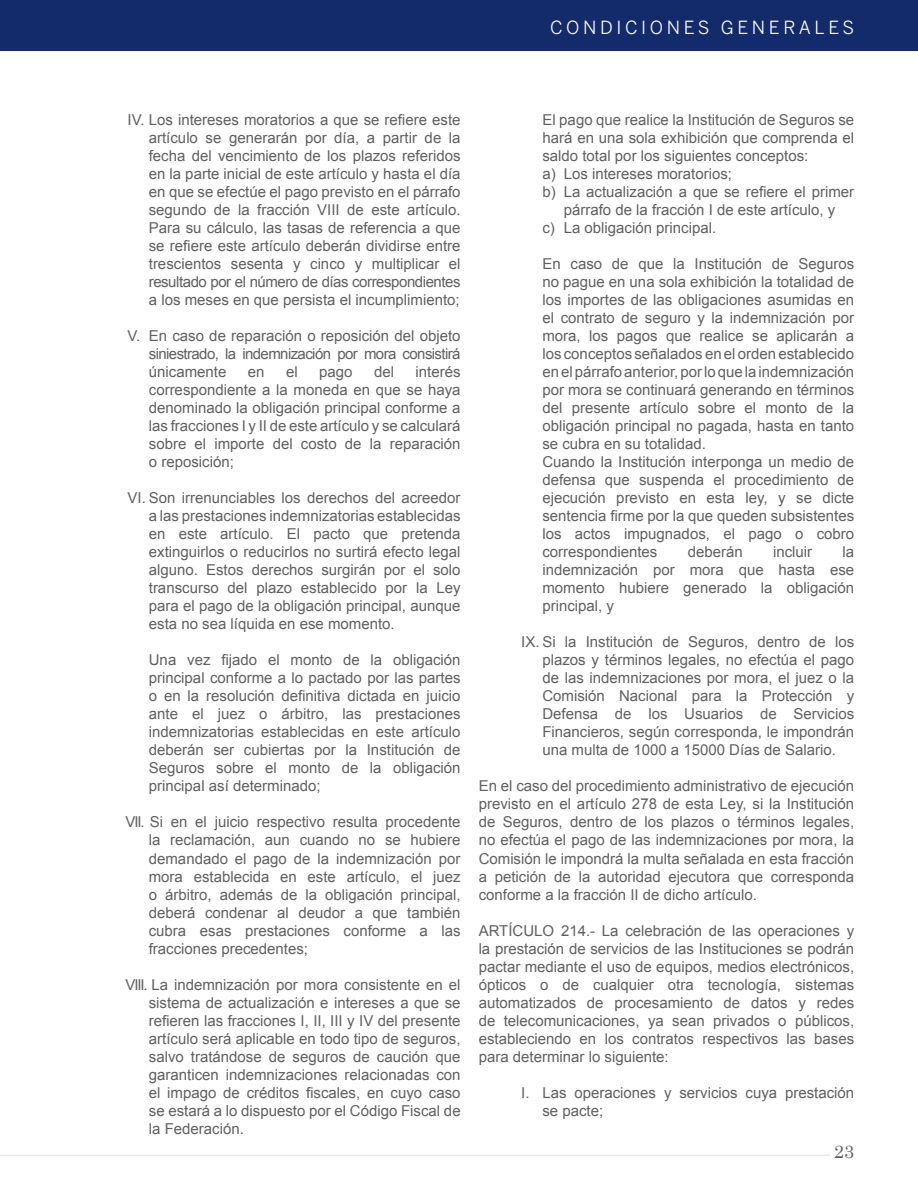
<style>
.page{position:relative;width:918px;height:1191px;background:#fff}
.page>*{position:absolute;margin:0;border:0;box-sizing:border-box;transform-origin:0 0}
.t1{font:18px "Benton Sans";letter-spacing:.2em;color:#fff}
.t2{font:18px "Century Schoolbook";color:#5f6060}
.t3{font:15px/18px "Arial";color:#5f6060;text-align:justify}
</style>
<div class="page">
<hr style="left:0;top:1154px;width:830px;height:2px;background:#e9eaea">
<div style="left:0;top:0;width:918px;height:51px;background:#132b6b"></div>
<p class="t1" style="left:550px;top:17px;width:306px">CONDICIONES GENERALES</p>
<p class="t3" style="left:149px;top:111px;width:313px;text-indent:-21px">IV. Los intereses moratorios a que se refiere este artículo se generarán por día, a partir de la fecha del vencimiento de los plazos referidos en la parte inicial de este artículo y hasta el día en que se efectúe el pago previsto en el párrafo segundo de la fracción VIII de este artículo.<br>Para su cálculo, las tasas de referencia a que se refiere este artículo deberán dividirse entre trescientos sesenta y cinco y multiplicar el resultado por el número de días correspondientes a los meses en que persista el incumplimiento;</p>
<p class="t3" style="left:149px;top:327px;width:313px;text-indent:-21px">V. En caso de reparación o reposición del objeto siniestrado, la indemnización por mora consistirá únicamente</p>
<p class="t3" style="left:149px;top:363px;width:313px;text-indent:267px">interés correspondiente a la moneda en que se haya denominado la obligación principal conforme a las fracciones I y II de este artículo y se calculará sobre el importe del costo de la reparación o reposición;</p>
<p class="t3" style="left:149px;top:489px;width:313px;text-indent:-21px">VI. Son irrenunciables los derechos del acreedor a las prestaciones indemnizatorias establecidas en este artículo. El pacto que pretenda extinguirlos o reducirlos no surtirá efecto legal alguno. Estos derechos surgirán por el solo transcurso del plazo establecido por la Ley para el pago de la obligación principal, aunque esta no sea líquida en ese momento.</p>
<p class="t3" style="left:149px;top:651px;width:313px">Una vez fijado el monto de la obligación principal conforme a lo pactado por las partes o en la resolución definitiva dictada en juicio ante el juez o árbitro, las prestaciones indemnizatorias establecidas en este artículo deberán ser cubiertas por la Institución de Seguros sobre el monto de la obligación principal así determinado;</p>
<p class="t3" style="left:149px;top:813px;width:313px;text-indent:-23px">VII. Si en el juicio respectivo resulta procedente la reclamación, aun cuando no se hubiere demandado el pago de la indemnización por mora establecida en este artículo, el juez o árbitro, además de la obligación principal, deberá condenar al deudor a que también cubra esas prestaciones conforme a las fracciones precedentes;</p>
<p class="t3" style="left:149px;top:975px;width:313px;text-indent:-23px">VIII. La indemnización por mora consistente en el sistema de actualización e intereses a que se refieren las fracciones I, II, III y IV del presente artículo será aplicable en todo tipo de seguros, salvo tratándose de seguros de caución que garanticen indemnizaciones relacionadas con el impago de créditos fiscales, en cuyo caso se estará a lo dispuesto por el Código Fiscal de la Federación.</p>
<p class="t3" style="left:248px;top:363px;width:18px">en</p>
<p class="t3" style="left:286px;top:363px;width:13px">el</p>
<p class="t3" style="left:319px;top:363px;width:35px">pago</p>
<p class="t3" style="left:374px;top:363px;width:22px">del</p>
<p class="t3" style="left:542px;top:111px;width:313px">El pago que realice la Institución de Seguros se</p>
<p class="t3" style="left:542px;top:129px;width:313px">hará en una sola exhibición que comprenda el</p>
<p class="t3" style="left:542px;top:147px;width:267px">saldo total por los siguientes conceptos:</p>
<p class="t3" style="left:542px;top:165px;width:191px">a) Los intereses moratorios;</p>
<p class="t3" style="left:542px;top:183px;width:313px">b) La actualización a que se refiere el primer</p>
<p class="t3" style="left:564px;top:201px;width:273px">párrafo de la fracción I de este artículo, y</p>
<p class="t3" style="left:542px;top:219px;width:175px">c) La obligación principal.</p>
<p class="t3" style="left:542px;top:255px;width:313px;text-align:left">En caso de que la Institución de Seguros no pague en una sola exhibición la totalidad de los importes de las obligaciones asumidas en el contrato de seguro y la indemnización por mora, los pagos que realice se aplicarán a los conceptos señalados en el orden establecido en el párrafo anterior, por lo que la indemnización por mora se continuará generando en términos del presente artículo sobre el monto de la obligación principal no pagada, hasta en tanto se cubra en su totalidad.<br>Cuando la Institución interponga un medio de defensa que suspenda el procedimiento de ejecución previsto en esta ley, y se dicte sentencia firme por la que queden subsistentes los actos impugnados, el pago o cobro correspondientes</p>
<p class="t3" style="left:688px;top:543px;width:57px">deberán</p>
<p class="t3" style="left:773px;top:543px;width:41px">incluir</p>
<p class="t3" style="left:542px;top:543px;width:313px;text-indent:300px">la indemnización por mora que hasta ese momento hubiere generado la obligación principal, y</p>
<p class="t3" style="left:542px;top:633px;width:313px;text-indent:-21px">IX. Si la Institución de Seguros, dentro de los plazos y términos legales, no efectúa el pago de las indemnizaciones por mora, el juez o la Comisión Nacional para la Protección y Defensa de los Usuarios de Servicios Financieros, según corresponda, le impondrán una multa de 1000 a 15000 Días de Salario.</p>
<p class="t3" style="left:479px;top:777px;width:377px">En el caso del procedimiento administrativo de ejecución previsto en el artículo 278 de esta Ley, si la Institución de Seguros, dentro de los plazos o términos legales, no efectúa el pago de las indemnizaciones por mora, la Comisión le impondrá la multa señalada en esta fracción a petición de la autoridad ejecutora que corresponda conforme a la fracción II de dicho artículo.</p>
<p class="t3" style="left:479px;top:921px;width:377px">ARTÍCULO 214.- La celebración de las operaciones y la prestación de servicios de las Instituciones se podrán pactar mediante el uso de equipos, medios electrónicos, ópticos o de cualquier otra tecnología, sistemas automatizados de procesamiento de datos y redes de telecomunicaciones, ya sean privados o públicos, estableciendo en los contratos respectivos las bases para determinar lo siguiente:</p>
<p class="t3" style="left:542px;top:1083px;width:313px;text-indent:-21px">I. Las operaciones y servicios cuya prestación se pacte;</p>
<p class="t2" style="left:834px;top:1140px;width:22px">23</p>
</div>
